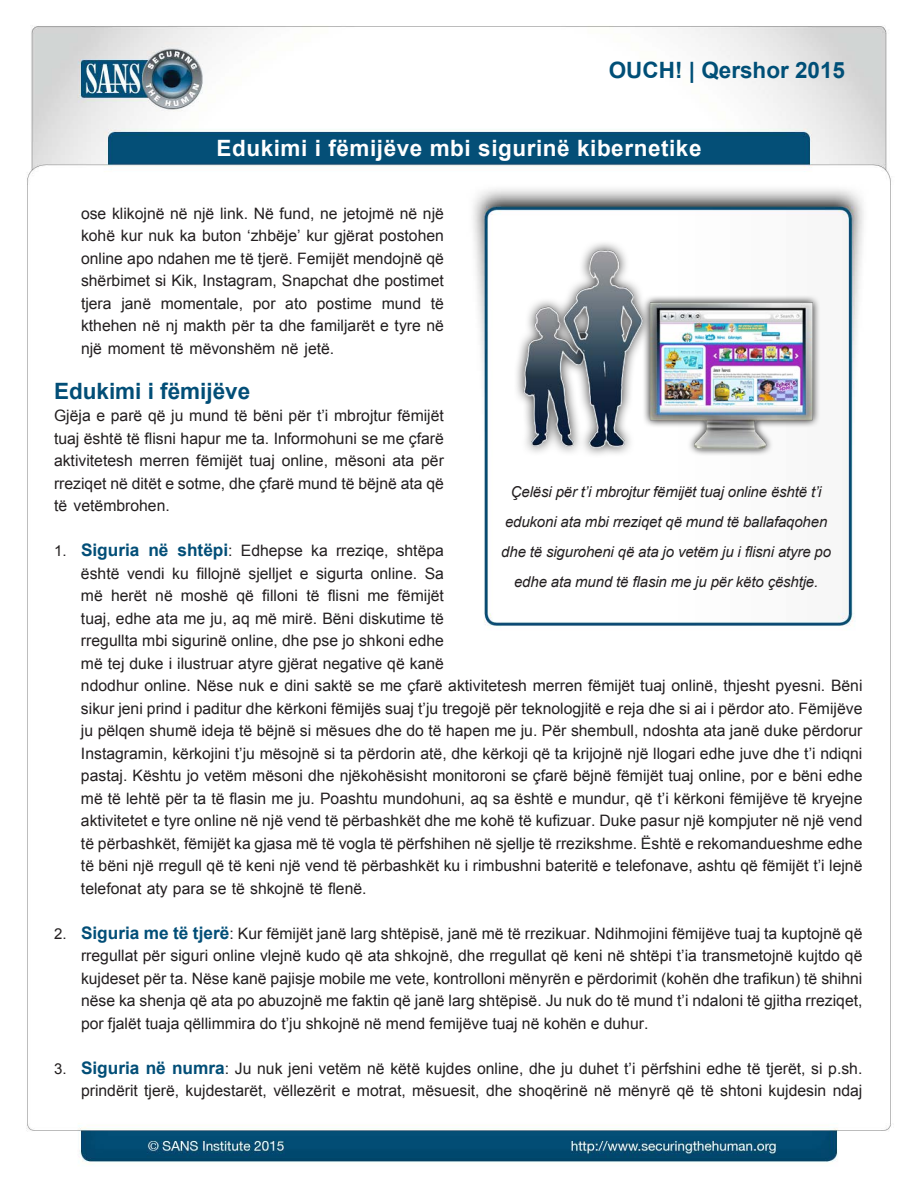
<style>
.page{position:relative;width:918px;height:1188px;background:#fff}
.page>*{position:absolute;margin:0;border:0;box-sizing:border-box;transform-origin:0 0}
.t1{font:700 22.5px "Arial";letter-spacing:.025em;color:#fff}
.t2{font:700 22.5px "Arial";color:#004f77}
.MainText{font:700 22.5px "Arial";color:#024e77}
.t3{font:700 17.25px "Arial";color:#024e77}
.MainText-2{font:15.75px/22.5px "Arial";color:#231f20}
.t4{font:italic 15px/30px "Arial";letter-spacing:-.01em;color:#231f20;text-align:center}
.t5{font:15px "Arial";color:#231f20}
.s1{font-weight:400;font-size:15.75px;color:#231f20}
.s2{font-weight:700;font-size:17.25px;color:#024e77}
</style>
<div class="page">
<img style="left:26px;top:25px;width:865px;height:1139px">
<img style="left:501px;top:229px;width:331px;height:237px">
<h1 class="t2" style="left:609px;top:55px;width:238px">OUCH! | Qershor 2015</h1>
<h1 class="t1" style="left:216px;top:133px;width:487px">Edukimi i fëmijëve mbi sigurinë kibernetike</h1>
<p class="MainText-2" style="left:81px;top:202px;width:365px;text-align:right">ose klikojnë në një link. Në fund, ne jetojmë në një kohë kur nuk ka buton ‘zhbëje’ kur gjërat postohen online apo ndahen me të tjerë. Femijët mendojnë që shërbimet si Kik, Instagram, Snapchat dhe postimet të</p>
<p class="MainText-2" style="left:121px;top:292px;width:31px">janë</p>
<p class="MainText-2" style="left:81px;top:292px;width:365px">tjera<br>kthehen në nj makth për ta dhe familjarët e tyre në një moment të mëvonshëm në jetë.</p>
<p class="MainText" style="left:54px;top:376px;width:198px">Edukimi i fëmijëve</p>
<p class="MainText-2" style="left:54px;top:405px;width:391px;text-align:justify">Gjëja e parë që ju mund të bëni për i’t mbrojtur fëmijët tuaj është të flisni hapur me ta. Informohuni se me çfarë aktivitetesh merren fëmijët tuaj online, mësoni ata për rreziqet në ditët e sotme, dhe çfarë mund të bëjnë ata që të vetëmbrohen.</p>
<p class="MainText-2" style="left:397px;top:540px;width:49px">shtëpa</p>
<p class="MainText-2" style="left:161px;top:292px;width:84px">momentale,</p>
<p class="MainText-2" style="left:317px;top:292px;width:57px">postime</p>
<p class="MainText-2" style="left:382px;top:292px;width:41px">mund</p>
<p class="MainText-2" style="left:285px;top:292px;width:23px">ato</p>
<p class="MainText-2" style="left:253px;top:292px;width:24px">por</p>
<p class="t4" style="left:501px;top:477px;width:331px">Çelësi për i’t mbrojtur fëmijët tuaj online është i’t edukoni ata mbi rreziqet që mund të ballafaqohen dhe të siguroheni që ata jo vetëm ju i flisni atyre po edhe ata mund të flasin me ju për këto çështje.</p>
<p class="t3" style="left:81px;top:539px;width:60px">Siguria</p>
<p class="t3" style="left:148px;top:539px;width:22px">në</p>
<p class="t3" style="left:178px;top:539px;width:57px">shtëpi<span class="s1">:</span></p>
<p class="MainText-2" style="left:241px;top:540px;width:64px">Edhepse</p>
<p class="MainText-2" style="left:311px;top:540px;width:18px">ka</p>
<p class="MainText-2" style="left:336px;top:540px;width:54px">rreziqe,</p>
<p class="t5" style="left:54px;top:541px;width:14px">1.</p>
<p class="MainText-2" style="left:196px;top:562px;width:46px">fillojnë</p>
<p class="MainText-2" style="left:425px;top:562px;width:21px">Sa</p>
<p class="MainText-2" style="left:81px;top:562px;width:40px">është</p>
<p class="MainText-2" style="left:127px;top:562px;width:39px">vendi</p>
<p class="MainText-2" style="left:172px;top:562px;width:18px">ku</p>
<p class="MainText-2" style="left:248px;top:562px;width:45px">sjelljet</p>
<p class="MainText-2" style="left:316px;top:562px;width:49px">sigurta</p>
<p class="MainText-2" style="left:371px;top:562px;width:48px">online.</p>
<p class="MainText-2" style="left:300px;top:562px;width:10px">e</p>
<p class="MainText-2" style="left:262px;top:585px;width:37px">filloni</p>
<p class="MainText-2" style="left:328px;top:585px;width:33px">flisni</p>
<p class="MainText-2" style="left:398px;top:585px;width:48px">fëmijët</p>
<p class="MainText-2" style="left:81px;top:585px;width:783px">më<br>tuaj, edhe ata me ju, aq më mirë. Bëni diskutime të<br>rregullta mbi sigurinë online, dhe pse jo shkoni edhe<br>më tej duke i ilustruar atyre gjërat negative që kanë<br>ndodhur online. Nëse nuk e dini saktë se me çfarë aktivitetesh merren fëmijët tuaj onlinë, thjesht pyesni. Bëni sikur jeni prind i paditur dhe kërkoni fëmijës suaj j u’t tregojë për teknologjitë e reja dhe si ai i përdor ato. Fëmijëve ju pëlqen shumë ideja të bëjnë si mësues dhe do të hapen me ju. Për shembull, ndoshta ata janë duke përdorur Instagramin, kërkojini j u’t mësojnë si ta përdorin atë, dhe kërkoji që ta krijojnë një llogari edhe juve dhe i’t ndiqni pastaj. Kështu jo vetëm mësoni dhe njëkohësisht monitoroni se çfarë bëjnë fëmijët tuaj online, por e bëni edhe më të lehtë për ta të flasin me ju. Poashtu mundohuni, aq sa është e mundur, që i’t kërkoni fëmijëve të kryejne aktivitetet e tyre online në një vend të përbashkët dhe me kohë të kufizuar. Duke pasur një kompjuter në një vend të përbashkët, fëmijët ka gjasa më të vogla të përfshihen në sjellje të rrezikshme. Është e rekomandueshme edhe të bëni një rregull që të keni një vend të përbashkët ku i rimbushni bateritë e telefonave, ashtu që fëmijët i’t lejnë telefonat aty para se të shkojnë të flenë.</p>
<p class="MainText-2" style="left:81px;top:922px;width:783px"><span class="s2">Siguria me të tjerë</span>: Kur fëmijët janë larg shtëpisë, janë më të rrezikuar. Ndihmojini fëmijëve tuaj ta kuptojnë që</p>
<p class="MainText-2" style="left:111px;top:585px;width:37px">herët</p>
<p class="MainText-2" style="left:155px;top:585px;width:19px">në</p>
<p class="MainText-2" style="left:181px;top:585px;width:49px">moshë</p>
<p class="MainText-2" style="left:237px;top:585px;width:19px">që</p>
<p class="MainText-2" style="left:306px;top:585px;width:15px">të</p>
<p class="MainText-2" style="left:367px;top:585px;width:23px">me</p>
<p class="t5" style="left:54px;top:924px;width:14px">2.</p>
<p class="t5" style="left:54px;top:1059px;width:14px">3.</p>
<p class="MainText-2" style="left:81px;top:945px;width:783px;text-align:justify">rregullat për siguri online vlejnë kudo që ata shkojnë, dhe rregullat që keni në shtëpi i a’t transmetojnë kujtdo që kujdeset për ta. Nëse kanë pajisje mobile me vete, kontrolloni mënyrën e përdorimit (kohën dhe trafikun) të shihni nëse ka shenja që ata po abuzojnë me faktin që janë larg shtëpisë. Ju nuk do të mund i’t ndaloni të gjitha rreziqet, por fjalët tuaja qëllimmira do j u’t shkojnë në mend femijëve tuaj në kohën e duhur.</p>
<p class="MainText-2" style="left:81px;top:1057px;width:783px"><span class="s2">Siguria në numra</span>: Ju nuk jeni vetëm në këtë kujdes online, dhe ju duhet i’t përfshini edhe të tjerët, si .p sh.</p>
<p class="MainText-2" style="left:81px;top:1080px;width:783px">prindërit tjerë, kujdestarët, vëllezërit e motrat, mësuesit, dhe shoqërinë në mënyrë që të shtoni kujdesin ndaj</p>
</div>
